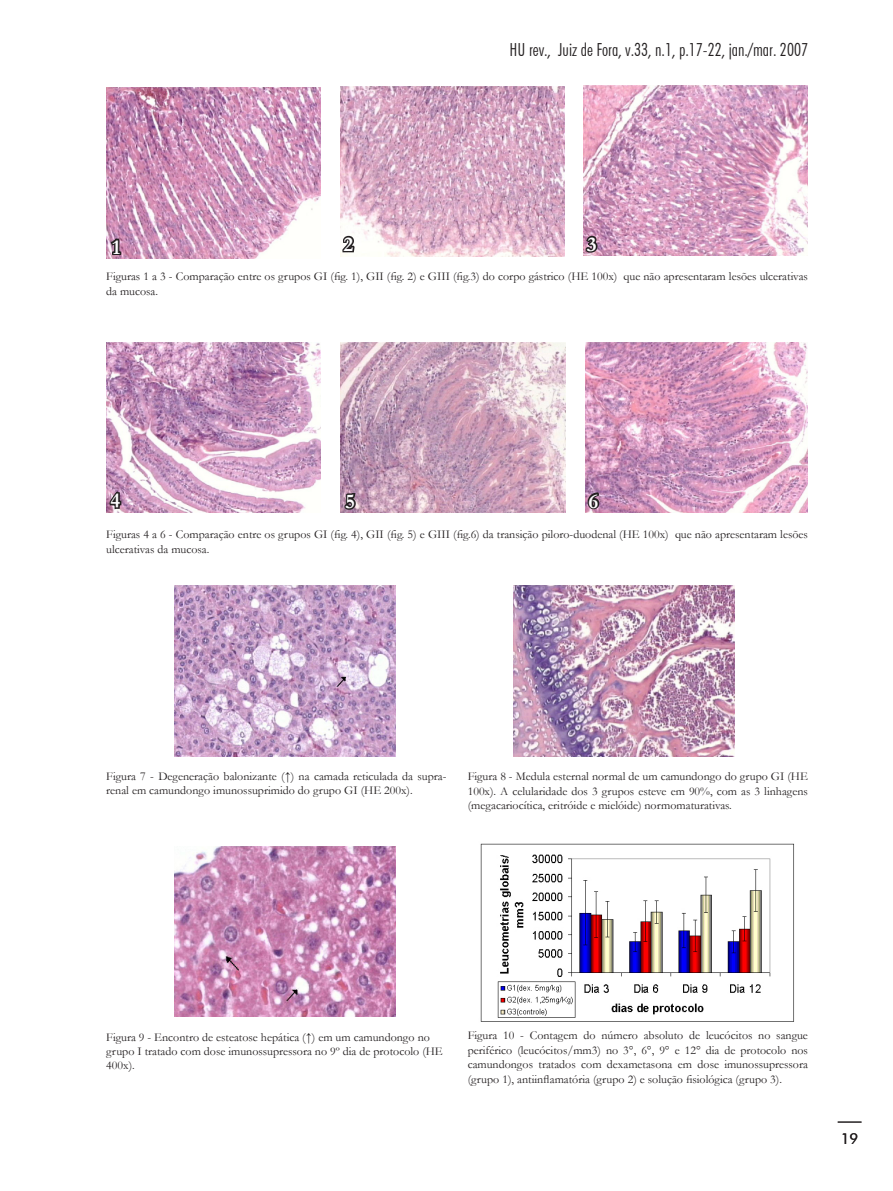
<style>
.page{position:relative;width:893px;height:1191px;background:#fff}
.page>*{position:absolute;margin:0;border:0;box-sizing:border-box;transform-origin:0 0}
.t1{font:700 21px "Garamond";color:#fff}
.t2{font:300 condensed 18px "Futura BT";color:#231f20}
.t3{font:15px "Futura BT";color:#231f20}
.t4{font:12px/14.4px "Garamond";color:#231f20}
</style>
<div class="page">
<svg style="left:838px;top:1121px;width:23px;height:1px"></svg>
<img style="left:106px;top:87px;width:214px;height:171px">
<img style="left:340px;top:86px;width:224px;height:170px">
<img style="left:584px;top:85px;width:224px;height:170px">
<img style="left:106px;top:342px;width:215px;height:170px">
<img style="left:340px;top:342px;width:226px;height:170px">
<img style="left:586px;top:342px;width:222px;height:170px">
<img style="left:174px;top:586px;width:221px;height:170px">
<img style="left:513px;top:586px;width:221px;height:170px">
<img style="left:174px;top:846px;width:221px;height:170px">
<img style="left:480px;top:843px;width:314px;height:179px">
<svg style="left:110px;top:231px;width:13px;height:26px"></svg>
<svg style="left:340px;top:233px;width:16px;height:21px"></svg>
<svg style="left:583px;top:233px;width:17px;height:22px"></svg>
<svg style="left:107px;top:488px;width:16px;height:23px"></svg>
<svg style="left:342px;top:491px;width:16px;height:21px"></svg>
<svg style="left:585px;top:491px;width:17px;height:20px"></svg>
<h2 class="t2" style="left:510px;top:39px;width:300px">HU rev., Juiz de Fora, v.33, n.1, p.17-22, jan./mar. 2007</h2>
<h1 class="t1" style="left:112px;top:233px;width:10px">1</h1>
<h1 class="t1" style="left:344px;top:230px;width:11px">2</h1>
<h1 class="t1" style="left:587px;top:230px;width:11px">3</h1>
<p class="t4" style="left:106px;top:269px;width:703px">Figuras 1 a 3 - Comparação entre os grupos GI (fig. 1), GII (fig. 2) e GIII (fig.3) do corpo gástrico (HE 100x) que não apresentaram lesões ulcerativas da mucosa.</p>
<h1 class="t1" style="left:111px;top:486px;width:11px">4</h1>
<h1 class="t1" style="left:345px;top:487px;width:11px">5</h1>
<h1 class="t1" style="left:588px;top:486px;width:11px">6</h1>
<p class="t4" style="left:106px;top:527px;width:703px">Figuras 4 a 6 - Comparação entre os grupos GI (fig. 4), GII (fig. 5) e GIII (fig.6) da transição piloro-duodenal (HE 100x) que não apresentaram lesões ulcerativas da mucosa.</p>
<p class="t4" style="left:106px;top:768px;width:342px">Figura 7 - Degeneração balonizante (↑) na camada reticulada da supra&shy;renal em camundongo imunossuprimido do grupo GI (HE 200x).</p>
<p class="t4" style="left:468px;top:769px;width:342px;text-align:justify">Figura 8 - Medula esternal normal de um camundongo do grupo GI (HE 100x). A celularidade dos 3 grupos esteve em 90%, com as 3 linhagens (megacariocítica, eritróide e mielóide) normomaturativas.</p>
<p class="t4" style="left:106px;top:1029px;width:338px">Figura 9 - Encontro de esteatose hepática (↑) em um camundongo no grupo I tratado com dose imunossupressora no 9º dia de protocolo (HE<br>400x).</p>
<p class="t4" style="left:468px;top:1028px;width:342px;text-align:justify">Figura 10 - Contagem do número absoluto de leucócitos no sangue periférico (leucócitos/mm3) no 3°, 6°, 9° e 12° dia de protocolo nos camundongos tratados com dexametasona em dose imunossupressora (grupo 1), antiinflamatória (grupo 2) e solução fisiológica (grupo 3).</p>
<p class="t3" style="left:841px;top:1129px;width:19px">19</p>
</div>
